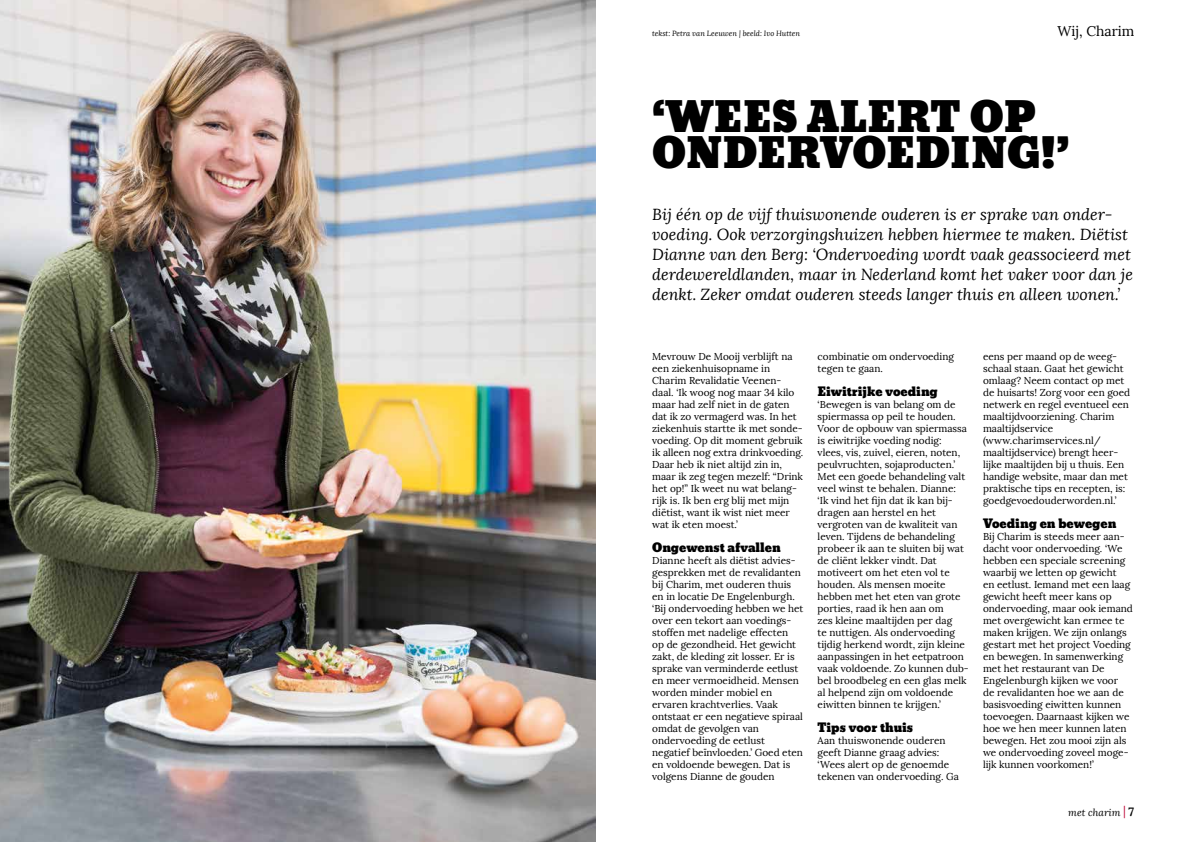
<style>
.page{position:relative;width:1191px;height:842px;background:#fff}
.page>*{position:absolute;margin:0;border:0;box-sizing:border-box;transform-origin:0 0}
.t1{font:40px/36px "Bevan";color:#000}
.t2{font:italic 16px/20px "Lora";color:#000}
.t3{font:14px "Lora";color:#000}
.t4{font:12px "Bevan";color:#000}
.t5{font:10px/12px "Lora";color:#000}
.t6{font:italic 10px "Lora";color:#000}
.t7{font:italic 7.5px "Lora";color:#000}
.s1{font-style:normal;font-size:12px;color:#be0637}
.s2{font-weight:700;font-style:normal;font-size:12px}
</style>
<div class="page">
<img style="left:0;top:0;width:595px;height:842px">
<p class="t7" style="left:652px;top:29px;width:149px">tekst: Petra van Leeuwen | beeld: Ivo Hutten</p>
<h3 class="t3" style="left:1057px;top:23px;width:78px">Wij, Charim</h3>
<h1 class="t1" style="left:652px;top:100px;width:418px">‘WEES ALERT OP<br>ONDERVOEDING!’</h1>
<p class="t2" style="left:652px;top:204px;width:482px">Bij één op de vijf thuiswonende ouderen is er sprake van onder&shy;voeding. Ook verzorgingshuizen hebben hiermee te maken. Diëtist Dianne van den Berg: ‘Ondervoeding wordt vaak geassocieerd met derdewereldlanden, maar in Nederland komt het vaker voor dan je denkt. Zeker omdat ouderen steeds langer thuis en alleen wonen.’</p>
<p class="t5" style="left:652px;top:351px;width:153px">Mevrouw De Mooij verblijft na een ziekenhuisopname in<br>Charim Revalidatie Veenen&shy;daal. ‘Ik woog nog maar 34 kilo maar had zelf niet in de gaten dat ik zo vermagerd was. In het ziekenhuis startte ik met sonde&shy;voeding. Op dit moment gebruik ik alleen nog extra drinkvoeding.<br>Daar heb ik niet altijd zin in, maar ik zeg tegen mezelf: “Drink het op!” Ik weet nu wat belang&shy;rijk is. Ik ben erg blij met mijn diëtist, want ik wist niet meer wat ik eten moest.’</p>
<p class="t4" style="left:652px;top:538px;width:130px">Ongewenst afvallen</p>
<p class="t5" style="left:652px;top:555px;width:153px">Dianne heeft als diëtist advies&shy;gesprekken met de revalidanten bij Charim, met ouderen thuis en in locatie De Engelenburgh. ‘Bij ondervoeding hebben we het over een tekort aan voedings&shy;stoffen met nadelige effecten<br>op de gezondheid. Het gewicht zakt, de kleding zit losser. Er is sprake van verminderde eetlust en meer vermoeidheid. Mensen worden minder mobiel en ervaren krachtverlies. Vaak ontstaat er een negatieve spiraal omdat de gevolgen van ondervoeding de eetlust negatief beïnvloeden.’ Goed eten en voldoende bewegen. Dat is volgens Dianne de gouden</p>
<p class="t5" style="left:817px;top:351px;width:138px">combinatie om ondervoeding tegen te gaan.</p>
<p class="t4" style="left:817px;top:382px;width:122px">Eiwitrijke voeding</p>
<p class="t5" style="left:817px;top:399px;width:153px">‘Bewegen is van belang om de spiermassa op peil te houden.<br>Voor de opbouw van spiermassa is eiwitrijke voeding nodig: vlees, vis, zuivel, eieren, noten, peulvruchten, sojaproducten.’<br>Met een goede behandeling valt veel winst te behalen. Dianne: ‘Ik vind het fijn dat ik kan bij&shy;dragen aan herstel en het vergroten van de kwaliteit van leven. Tijdens de behandeling probeer ik aan te sluiten bij wat de cliënt lekker vindt. Dat motiveert om het eten vol te houden. Als mensen moeite hebben met het eten van grote porties, raad ik hen aan om<br>zes kleine maaltijden per dag<br>te nuttigen. Als ondervoeding tijdig herkend wordt, zijn kleine aanpassingen in het eetpatroon vaak voldoende. Zo kunnen dub&shy;bel broodbeleg en een glas melk al helpend zijn om voldoende eiwitten binnen te krijgen.’</p>
<p class="t4" style="left:817px;top:718px;width:97px">Tips voor thuis</p>
<p class="t5" style="left:817px;top:735px;width:143px">Aan thuiswonende ouderen geeft Dianne graag advies: ‘Wees alert op de genoemde tekenen van ondervoeding. Ga</p>
<p class="t5" style="left:983px;top:351px;width:149px">eens per maand op de weeg&shy;schaal staan. Gaat het gewicht omlaag? Neem contact op met de huisarts! Zorg voor een goed netwerk en regel eventueel een maaltijdvoorziening. Charim maaltijdservice (www.charimservices.nl/ maaltijdservice) brengt heer&shy;lijke maaltijden bij u thuis. Een handige website, maar dan met praktische tips en recepten, is: goedgevoedouderworden.nl.’</p>
<p class="t4" style="left:983px;top:514px;width:135px">Voeding en bewegen</p>
<p class="t5" style="left:983px;top:531px;width:151px">Bij Charim is steeds meer aan&shy;dacht voor ondervoeding. ‘We hebben een speciale screening waarbij we letten op gewicht<br>en eetlust. Iemand met een laag gewicht heeft meer kans op ondervoeding, maar ook iemand met overgewicht kan ermee te maken krijgen. We zijn onlangs gestart met het project Voeding en bewegen. In samenwerking met het restaurant van De<br>Engelenburgh kijken we voor<br>de revalidanten hoe we aan de basisvoeding eiwitten kunnen toevoegen. Daarnaast kijken we hoe we hen meer kunnen laten bewegen. Het zou mooi zijn als we ondervoeding zoveel moge&shy;lijk kunnen voorkomen!’</p>
<p class="t6" style="left:1068px;top:806px;width:67px">met charim <span class="s1">|</span> <span class="s2">7</span></p>
</div>
